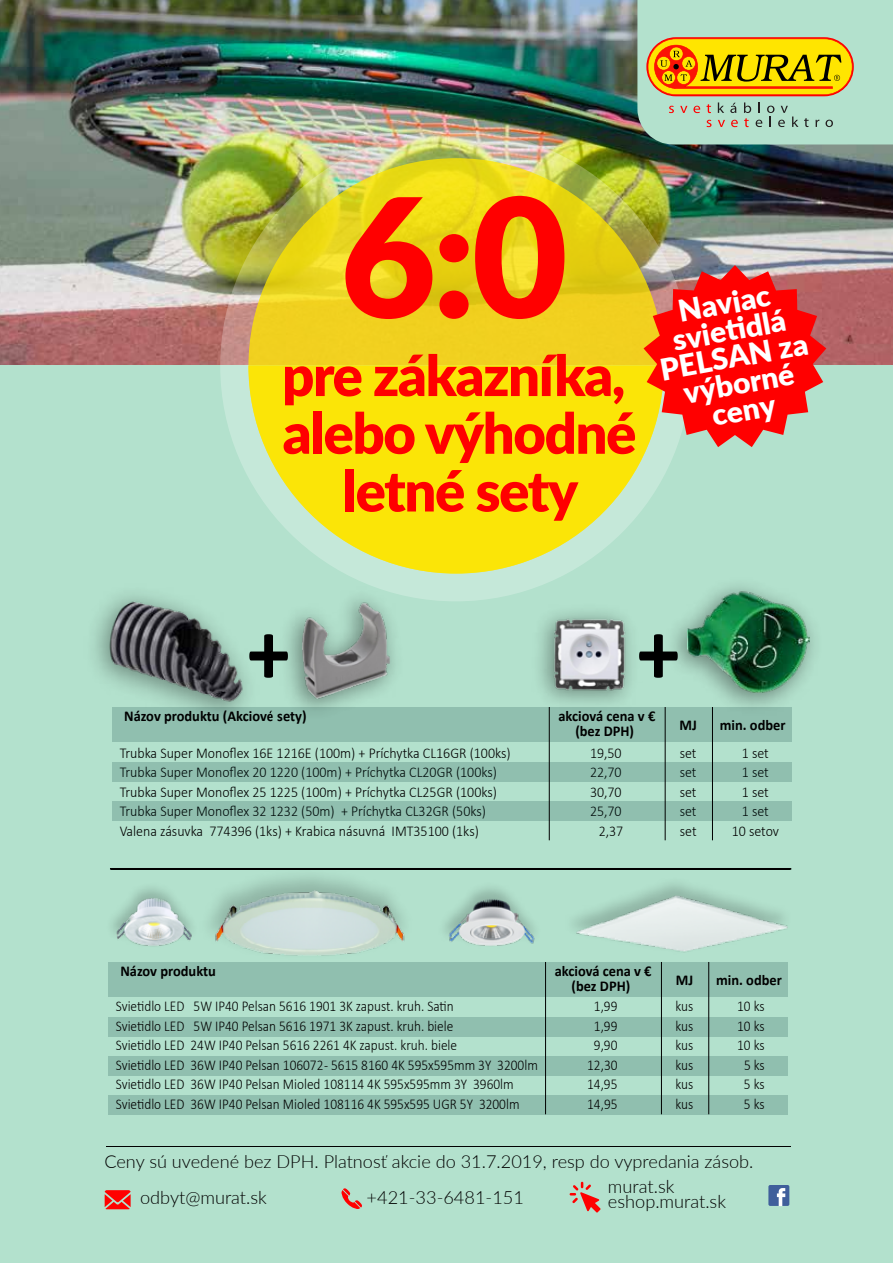
<style>
.page{position:relative;width:893px;height:1263px;background:#fff}
.page>*{position:absolute;margin:0;border:0;box-sizing:border-box;transform-origin:0 0}
.t1{font:900 165.45px "Lato";color:#f00}
.t2{font:700 92.7px "Calibri";color:#000;scale:.93 1}
.t3{font:900 56.25px/57.8px "Lato";letter-spacing:-.025em;color:#f00;text-align:center}
.t4{font:900 30px/27.2px "Lato";color:#fff;text-align:center}
.t5{font:300 18.15px "Lato";color:#000}
.t6{font:300 18px "Lato";color:#000}
.t7{font:300 15px "Calibri";color:#000;scale:.89 1}
.t8{font:300 15px "Calibri";color:#000;scale:.93 1}
.t9{font:700 15px/15px "Calibri";color:#000;text-align:center;scale:.96 1}
</style>
<div class="page">
<img style="left:0;top:0;width:893px;height:366px">
<div style="left:0;top:366px;width:893px;height:897px;background:#b3e1cd"></div>
<img style="left:220px;top:130px;width:471px;height:471px;border-radius:50%">
<hr style="left:106px;top:1146px;width:684px;height:1px;background:#000">
<hr style="left:110px;top:868px;width:681px;height:2px;background:#000">
<svg style="left:248px;top:158px;width:416px;height:415px"></svg>
<svg style="left:248px;top:366px;width:416px;height:207px;fill:#fbe507"></svg>
<svg style="left:570px;top:1182px;width:31px;height:30px"></svg>
<svg style="left:341px;top:1188px;width:21px;height:21px"></svg>
<svg style="left:105px;top:1190px;width:26px;height:19px"></svg>
<div style="left:768px;top:1185px;width:21px;height:21px;background:#405f9b;border-radius:2px"></div>
<svg style="left:777px;top:1188px;width:8px;height:18px"></svg>
<svg style="left:643px;top:265px;width:183px;height:182px"></svg>
<svg style="left:388px;top:206px;width:134px;height:53px;fill:#e9d612"></svg>
<svg style="left:548px;top:323px;width:151px;height:42px;fill:#f2d01f"></svg>
<svg style="left:620px;top:380px;width:98px;height:29px;fill:#f00"></svg>
<div style="left:396px;top:331px;width:87px;height:25px;background:#f0d01f"></div>
<svg style="left:637px;top:0;width:256px;height:144px"></svg>
<div style="left:112px;top:707px;width:680px;height:34px;background:#90bfaf"></div>
<div style="left:112px;top:762px;width:680px;height:19px;background:#90bfaf"></div>
<div style="left:112px;top:801px;width:680px;height:19px;background:#90bfaf"></div>
<hr style="left:549px;top:707px;width:1px;height:133px;background:#000">
<hr style="left:665px;top:707px;width:1px;height:133px;background:#000">
<hr style="left:712px;top:707px;width:1px;height:133px;background:#000">
<div style="left:109px;top:962px;width:679px;height:34px;background:#90bfaf"></div>
<div style="left:109px;top:1017px;width:679px;height:19px;background:#90bfaf"></div>
<div style="left:109px;top:1056px;width:679px;height:19px;background:#90bfaf"></div>
<div style="left:109px;top:1095px;width:679px;height:19px;background:#90bfaf"></div>
<hr style="left:545px;top:962px;width:1px;height:152px;background:#000">
<hr style="left:661px;top:962px;width:1px;height:152px;background:#000">
<hr style="left:708px;top:962px;width:1px;height:152px;background:#000">
<img style="left:539px;top:623px;width:82px;height:95px">
<img style="left:546px;top:611px;width:85px;height:87px">
<img style="left:106px;top:588px;width:140px;height:130px">
<img style="left:657px;top:568px;width:157px;height:155px">
<img style="left:687px;top:586px;width:122px;height:122px">
<img style="left:116px;top:896px;width:76px;height:51px">
<img style="left:208px;top:887px;width:204px;height:69px">
<img style="left:415px;top:868px;width:152px;height:132px">
<img style="left:557px;top:871px;width:117px;height:13px">
<img style="left:534px;top:884px;width:254px;height:77px">
<img style="left:261px;top:566px;width:169px;height:144px">
<h1 class="t1" style="left:340px;top:133px;width:229px">6:0</h1>
<h3 class="t3" style="left:282px;top:344px;width:356px">pre zákazníka, alebo výhodné letné sety</h3>
<h3 class="t4" style="left:648px;top:301px;width:151px;rotate:-10deg">Naviac svieti dlá<br>PELSAN za výborné ceny</h3>
<h2 class="t2" style="left:247px;top:586px;width:48px">+</h2>
<h2 class="t2" style="left:637px;top:586px;width:48px">+</h2>
<p class="t9" style="left:124px;top:708px;width:191px">Názov produktu (Akciové sety)</p>
<p class="t9" style="left:558px;top:708px;width:102px">akciová cena v € (bez DPH)</p>
<p class="t9" style="left:680px;top:717px;width:20px">MJ</p>
<p class="t9" style="left:720px;top:717px;width:70px">min. odber</p>
<p class="t8" style="left:120px;top:743px;width:422px">Trubka Super Monoflex 16E 1216E (100m) + Príchytka CL16GR (100ks)</p>
<p class="t8" style="left:590px;top:743px;width:36px">19,50</p>
<p class="t8" style="left:680px;top:743px;width:20px">set</p>
<p class="t8" style="left:742px;top:743px;width:31px">1 set</p>
<p class="t8" style="left:120px;top:763px;width:407px">Trubka Super Monoflex 20 1220 (100m) + Príchytka CL20GR (100ks)</p>
<p class="t8" style="left:590px;top:763px;width:36px">22,70</p>
<p class="t8" style="left:680px;top:763px;width:20px">set</p>
<p class="t8" style="left:742px;top:763px;width:31px">1 set</p>
<p class="t8" style="left:120px;top:782px;width:407px">Trubka Super Monoflex 25 1225 (100m) + Príchytka CL25GR (100ks)</p>
<p class="t8" style="left:590px;top:782px;width:36px">30,70</p>
<p class="t8" style="left:680px;top:782px;width:20px">set</p>
<p class="t8" style="left:742px;top:782px;width:31px">1 set</p>
<p class="t8" style="left:120px;top:802px;width:395px">Trubka Super Monoflex 32 1232 (50m) + Príchytka CL32GR (50ks)</p>
<p class="t8" style="left:590px;top:802px;width:36px">25,70</p>
<p class="t8" style="left:680px;top:802px;width:20px">set</p>
<p class="t8" style="left:742px;top:802px;width:31px">1 set</p>
<p class="t8" style="left:120px;top:821px;width:388px">Valena zásuvka 774396 (1ks) + Krabica násuvná IMT35100 (1ks)</p>
<p class="t8" style="left:599px;top:821px;width:28px">2,37</p>
<p class="t8" style="left:680px;top:821px;width:20px">set</p>
<p class="t8" style="left:732px;top:821px;width:52px">10 setov</p>
<p class="t9" style="left:120px;top:963px;width:101px">Názov produktu</p>
<p class="t9" style="left:555px;top:963px;width:102px">akciová cena v € (bez DPH)</p>
<p class="t7" style="left:116px;top:997px;width:381px">Svietidlo LED 5W IP40 Pelsan 5616 1901 3K zapust. kruh. Satin</p>
<p class="t7" style="left:594px;top:997px;width:28px">1,99</p>
<p class="t7" style="left:675px;top:997px;width:22px">kus</p>
<p class="t7" style="left:737px;top:997px;width:32px">10 ks</p>
<p class="t7" style="left:116px;top:1016px;width:381px">Svietidlo LED 5W IP40 Pelsan 5616 1971 3K zapust. kruh. biele</p>
<p class="t7" style="left:594px;top:1016px;width:28px">1,99</p>
<p class="t7" style="left:675px;top:1016px;width:22px">kus</p>
<p class="t7" style="left:737px;top:1016px;width:32px">10 ks</p>
<p class="t7" style="left:116px;top:1036px;width:385px">Svietidlo LED 24W IP40 Pelsan 5616 2261 4K zapust. kruh. biele</p>
<p class="t7" style="left:594px;top:1036px;width:28px">9,90</p>
<p class="t7" style="left:675px;top:1036px;width:22px">kus</p>
<p class="t7" style="left:737px;top:1036px;width:32px">10 ks</p>
<p class="t7" style="left:116px;top:1055px;width:476px">Svietidlo LED 36W IP40 Pelsan 106072 - 5615 8160 4K 595x595mm 3Y 3200lm</p>
<p class="t7" style="left:587px;top:1055px;width:36px">12,30</p>
<p class="t7" style="left:676px;top:1055px;width:22px">kus</p>
<p class="t7" style="left:744px;top:1055px;width:25px">5 ks</p>
<p class="t7" style="left:116px;top:1075px;width:448px">Svietidlo LED 36W IP40 Pelsan Mioled 108114 4K 595x595mm 3Y 3960lm</p>
<p class="t7" style="left:587px;top:1075px;width:36px">14,95</p>
<p class="t7" style="left:675px;top:1075px;width:22px">kus</p>
<p class="t7" style="left:744px;top:1075px;width:25px">5 ks</p>
<p class="t7" style="left:116px;top:1094px;width:455px">Svietidlo LED 36W IP40 Pelsan Mioled 108116 4K 595x595 UGR 5Y 3200lm</p>
<p class="t7" style="left:587px;top:1094px;width:36px">14,95</p>
<p class="t7" style="left:676px;top:1094px;width:22px">kus</p>
<p class="t7" style="left:744px;top:1094px;width:25px">5 ks</p>
<p class="t9" style="left:676px;top:972px;width:20px">MJ</p>
<p class="t9" style="left:716px;top:972px;width:70px">min. odber</p>
<p class="t6" style="left:104px;top:1149px;width:650px">Ceny sú uvedené bez DPH. Platnosť akcie do 31.7.2019, resp do vypredania zásob.</p>
<p class="t5" style="left:608px;top:1173px;width:68px">murat.sk</p>
<p class="t5" style="left:140px;top:1185px;width:128px">odbyt@murat.sk</p>
<p class="t5" style="left:608px;top:1189px;width:120px">eshop.murat.sk</p>
<p class="t5" style="left:367px;top:1185px;width:159px">+421-33-6481-151</p>
</div>
